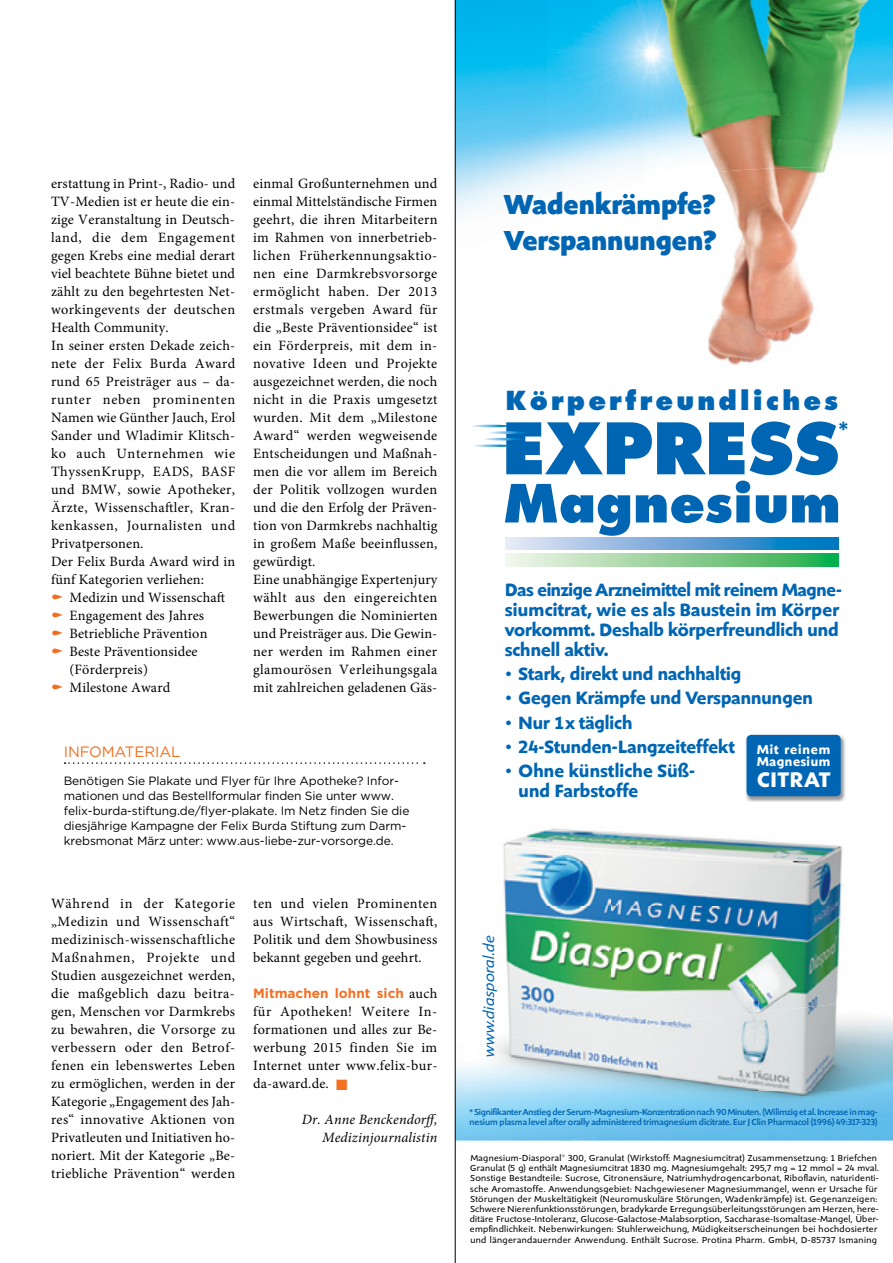
<style>
.page{position:relative;width:893px;height:1263px;background:#fff}
.page>*{position:absolute;margin:0;border:0;box-sizing:border-box;transform-origin:0 0}
.t1{font:800 69px "Futura Std";color:#0066b3}
.t2{font:800 51.15px "Futura Std";letter-spacing:.005em;color:#0066b3}
.t3{font:800 28.5px/36px "Shinn";color:#0066b3}
.t4{font:800 25.5px "Futura Std";letter-spacing:.125em;color:#0066b3}
.t5{font:700 21.9px "Shinn";letter-spacing:.035em;color:#fff}
.t6{font:700 21.15px "Shinn";color:#0066b3}
.t7{font:700 18.45px/20px "Shinn";letter-spacing:.005em;color:#0066b3}
.t8{font:italic 15px "Shinn";color:#0066b3}
.t9{font:15px "Gotham";letter-spacing:-.01em;color:#f36f21}
.t10{font:14.25px/18px "Minion Pro";letter-spacing:.015em;color:#000}
.t11{font:italic 14.25px/18px "Minion Pro";letter-spacing:.01em;color:#000;text-align:right}
.t12{font:700 13.5px "Gotham";letter-spacing:.005em;color:#f36f21}
.t13{font:700 13.5px/12.3px "Shinn";letter-spacing:.065em;color:#fff}
.t14{font:12px/15px "Gotham";letter-spacing:-.01em;color:#000}
.t15{font:9px/10.2px "Shinn";letter-spacing:.035em;color:#000}
.t16{font:500 9px/10.2px "Shinn";letter-spacing:-.01em;color:#0066b3}
.s1{font-family:"Minion Pro";font-weight:400;font-size:14.25px;color:#000}
.s2{color:#f36f21}
</style>
<div class="page">
<svg style="left:65px;top:762px;width:360px;height:2px"></svg>
<img style="left:493px;top:1137px;width:70px;height:3px">
<img style="left:563px;top:1137px;width:330px;height:3px">
<img style="left:503px;top:826px;width:340px;height:171px">
<img style="left:465px;top:997px;width:147px;height:93px">
<img style="left:612px;top:997px;width:146px;height:15px">
<img style="left:758px;top:997px;width:80px;height:1px">
<img style="left:465px;top:1090px;width:428px;height:47px">
<img style="left:611px;top:1043px;width:282px;height:47px">
<img style="left:465px;top:1027px;width:146px;height:16px">
<img style="left:611px;top:1012px;width:147px;height:31px">
<img style="left:758px;top:998px;width:135px;height:45px">
<img style="left:456px;top:0;width:91px;height:86px">
<img style="left:456px;top:86px;width:136px;height:82px">
<svg style="left:456px;top:168px;width:383px;height:399px"></svg>
<img style="left:547px;top:0;width:208px;height:156px">
<img style="left:755px;top:0;width:138px;height:86px">
<img style="left:645px;top:86px;width:248px;height:82px">
<img style="left:645px;top:168px;width:194px;height:201px">
<img style="left:745px;top:734px;width:101px;height:68px">
<div style="left:747px;top:735px;width:94px;height:61px;background:#0066b3;border-radius:5px"></div>
<svg style="left:506px;top:554px;width:332px;height:12px"></svg>
<svg style="left:506px;top:538px;width:332px;height:12px"></svg>
<svg style="left:471px;top:425px;width:56px;height:22px"></svg>
<hr style="left:455px;top:0;width:1px;height:1263px;background:#000">
<p class="t10" style="left:51px;top:175px;width:186px">erstattung in Print-, Radio- und<br>TV-Medien ist er heute die ein&shy;zige Veranstaltung in Deutsch&shy;land, die dem Engagement gegen Krebs eine medial derart viel beachtete Bühne bietet und zählt zu den begehrtesten Net&shy;workingevents der deutschen<br>Health Community.<br>In seiner ersten Dekade zeich&shy;nete der Felix Burda Award rund 65 Preisträger aus – da&shy;runter neben prominenten<br>Namen wie Günther Jauch, Erol<br>Sander und Wladimir Klitsch&shy;ko auch Unternehmen wie<br>ThyssenKrupp, EADS, BASF und BMW, sowie Apotheker,<br>Ärzte, Wissenschaftler, Kran&shy;kenkassen, Journalisten und<br>Privatpersonen.<br>Der Felix Burda Award wird in fünf Kategorien verliehen:</p>
<p class="t10" style="left:70px;top:589px;width:157px">Medizin und Wissenschaft<br>Engagement des Jahres<br>Betriebliche Prävention<br>Beste Präventionsidee (Förderpreis)<br>Milestone Award</p>
<p class="t10" style="left:253px;top:175px;width:186px">einmal Großunternehmen und einmal Mittelständische Firmen geehrt, die ihren Mitarbeitern im Rahmen von innerbetrieb&shy;lichen Früherkennungsaktio&shy;nen eine Darmkrebsvorsorge ermöglicht haben. Der 2013 erstmals vergeben Award für die „Beste Präventionsidee“ ist ein Förderpreis, mit dem in&shy;novative Ideen und Projekte ausgezeichnet werden, die noch nicht in die Praxis umgesetzt wurden. Mit dem „Milestone<br>Award“ werden wegweisende<br>Entscheidungen und Maßnah&shy;men die vor allem im Bereich der Politik vollzogen wurden und die den Erfolg der Präven&shy;tion von Darmkrebs nachhaltig in großem Maße beeinflussen, gewürdigt.<br>Eine unabhängige Expertenjury wählt aus den eingereichten<br>Bewerbungen die Nominierten und Preisträger aus. Die Gewin&shy;ner werden im Rahmen einer glamourösen Verleihungsgala mit zahlreichen geladenen Gäs-</p>
<p class="t9" style="left:64px;top:742px;width:118px">In fomaterial</p>
<p class="t14" style="left:64px;top:773px;width:347px">Benötigen Sie Plakate und Flyer für Ihre Apotheke? Infor&shy;mationen und das Bestellformular finden Sie unter www. felix-burda-stiftung.de/flyer-plakate. Im Netz finden Sie die diesjährige Kampagne der Felix Burda Stiftung zum Darm&shy;krebsmonat März unter: www.aus-liebe-zur-vorsorge.de.</p>
<p class="t10" style="left:51px;top:895px;width:186px;text-align:justify">Während in der Kategorie „Medizin und Wissenschaft“ medizinisch-wissenschaftliche Maßnahmen, Projekte und Studien ausgezeichnet werden, die maßgeblich dazu beitra&shy;gen, Menschen vor Darmkrebs zu bewahren, die Vorsorge zu verbessern oder den Betrof&shy;fenen ein lebenswertes Leben zu ermöglichen, werden in der Kategorie „Engagement des Jah&shy;res“ innovative Aktionen von Privatleuten und Initiativen ho&shy;noriert. Mit der Kategorie „Be&shy;triebliche Prävention“ werden</p>
<p class="t10" style="left:253px;top:894px;width:186px;text-align:justify">ten und vielen Prominenten aus Wirtschaft, Wissenschaft, Politik und dem Showbusiness bekannt gegeben und geehrt.</p>
<p class="t12" style="left:253px;top:984px;width:186px">Mitmachen lohnt sich <span class="s1">auch</span></p>
<p class="t10" style="left:253px;top:1003px;width:186px;text-align:justify">für Apotheken! Weitere In&shy;formationen und alles zur Be&shy;werbung 2015 finden Sie im Internet unter www.felix-bur&shy;da-award.de. <span class="s2">■</span></p>
<p class="t11" style="left:302px;top:1111px;width:138px">Dr. Anne Benckendorff,<br>Medizinjournalistin</p>
<h3 class="t3" style="left:504px;top:186px;width:214px">Wadenkrämpfe?<br>Verspannungen?</h3>
<h3 class="t4" style="left:506px;top:384px;width:334px">Körperfreundliches</h3>
<h1 class="t1" style="left:502px;top:405px;width:339px">EXPRESS</h1>
<h2 class="t2" style="left:503px;top:471px;width:339px">Magnesium</h2>
<h3 class="t6" style="left:839px;top:416px;width:11px">*</h3>
<p class="t7" style="left:505px;top:580px;width:338px">Das einzige Arzneimittel mit reinem Magne&shy;siumcitrat, wie es als Baustein im Körper vorkommt. Deshalb körperfreundlich und schnell aktiv.</p>
<p class="t7" style="left:505px;top:664px;width:238px">• Stark, direkt und nachhaltig</p>
<p class="t7" style="left:505px;top:688px;width:309px">• Gegen Krämpfe und Verspannungen</p>
<p class="t7" style="left:505px;top:712px;width:129px">• Nur 1 x täglich</p>
<p class="t7" style="left:505px;top:736px;width:231px">• 24-Stunden-Langzeiteffekt</p>
<p class="t7" style="left:518px;top:760px;width:178px;text-indent:-14px">• Ohne künstliche Süß&shy;und Farbstoffe</p>
<p class="t13" style="left:757px;top:743px;width:75px">Mit reinem<br>Magnesium</p>
<h3 class="t5" style="left:757px;top:767px;width:75px">CITRAT</h3>
<p class="t8" style="left:480px;top:1058px;width:124px;rotate:-90deg">www.diasporal.de</p>
<p class="t16" style="left:469px;top:1107px;width:410px">* Signifikanter Anstieg der Serum-Magnesium-Konzentration nach 90 Minuten. (Wilimzig et al. Increase in mag&shy;nesium plasma level after orally administered trimagnesium dicitrate. Eur J Clin Pharmacol (1996) 49:317-323)</p>
<p class="t15" style="left:470px;top:1153px;width:410px">Magnesium-Diasporal<sup>®</sup> 300, Granulat (Wirkstoff: Magnesiumcitrat) Zusammensetzung: 1 Briefchen Granulat (5 g) enthält Magnesiumcitrat 1830 mg. Magnesiumgehalt: 295,7 mg = 12 mmol = 24 mval.<br>Sonstige Bestandteile: Sucrose, Citronensäure, Natriumhydrogencarbonat, Riboflavin, naturidenti&shy;sche Aromastoffe. Anwendungsgebiet: Nachgewiesener Magnesiummangel, wenn er Ursache für Störungen der Muskeltätigkeit (Neuromuskuläre Störungen, Wadenkrämpfe) ist. Gegenanzeigen:<br>Schwere Nierenfunktionsstörungen, bradykarde Erregungsüberleitungsstörungen am Herzen, here&shy;ditäre Fructose-Intoleranz, Glucose-Galactose-Malabsorption, Saccharase-Isomaltase-Mangel, Über&shy;empfindlichkeit. Nebenwirkungen: Stuhlerweichung, Müdigkeitserscheinungen bei hochdosierter und längerandauernder Anwendung. Enthält Sucrose. Protina Pharm. GmbH, D-85737 Ismaning</p>
</div>
